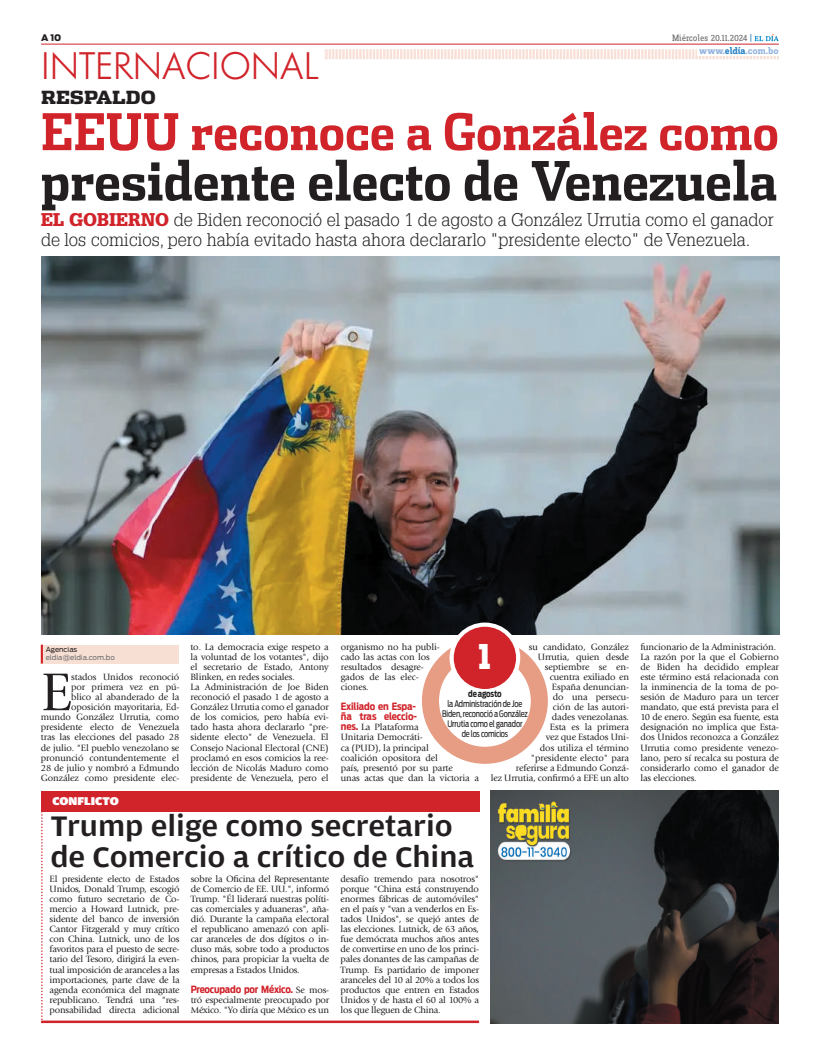
<style>
.page{position:relative;width:820px;height:1056px;background:#fff}
.page>*{position:absolute;margin:0;border:0;box-sizing:border-box;transform-origin:0 0}
.t1{font:55.4px "Giovanni";color:#231f20}
.t2{font:700 54px "Dispatch Cond";letter-spacing:-.005em;color:#231f20}
.t3{font:700 50.5px "Dispatch Cond";color:#d1232a}
.t4{font:35px "Cg Futura Maxi Lt";color:#d1232a}
.t5{font:900 34px "Dispatch";color:#fff;scale:.8 1}
.t6{font:500 30px/30.3px "Amplitude Wide";color:#231f20}
.t7{font:300 18px/20.2px "Glypha";color:#231f20}
.t8{font:900 18px "Dispatch";color:#231f20}
.t9{font:900 12px "Amplitude Wide";color:#fff}
.t10{font:700 10px/10.1px "Antenna Cond";letter-spacing:-.02em;color:#d1232a}
.t11{font:700 10px "Zine Slab Dis";color:#95b5de}
.t12{font:9.5px/10.1px "Giovanni";letter-spacing:-.01em;color:#231f20}
.t13{font:9.5px "Zine Slab Dis";color:#6c6d70}
.t14{font:9px/10px "Antenna Cond";letter-spacing:-.02em;color:#231f20;text-align:center;scale:.9 1}
.t15{font:700 9px "Antenna Cond";letter-spacing:-.025em;color:#231f20;scale:.9 1}
.t16{font:900 9px "Antenna";color:#231f20}
.t17{font:7px "Antenna";color:#6c6d70}
.t18{font:7px "Antenna";color:#231f20}
.s1{color:#2783c5}
.s2{font-weight:900;color:#d1232a}
.s3{font-family:"Antenna Cond";font-weight:700;font-size:10px;color:#d1232a}
.s4{font-family:"Giovanni";font-weight:400;font-size:9.5px;color:#231f20}
</style>
<div class="page">
<div style="left:41px;top:645px;width:138px;height:18px;background:#f8dfd3"></div>
<svg style="left:41px;top:645px;width:2px;height:18px"></svg>
<img style="left:41px;top:256px;width:737px;height:378px">
<div style="left:422px;top:638px;width:125px;height:126px;background:#e79c84;border-radius:50%"></div>
<div style="left:439px;top:655px;width:91px;height:92px;background:#fff;border-radius:50%"></div>
<div style="left:451px;top:625px;width:67px;height:66px;background:#d1232a;border-radius:50%"></div>
<div style="left:449px;top:623px;width:71px;height:70px;border:4px solid #fff;border-radius:50%"></div>
<svg style="left:324px;top:49px;width:454px;height:10px"></svg>
<hr style="left:41px;top:44px;width:737px;height:1px;background:#d1232a">
<div style="left:696px;top:46px;width:82px;height:9px;background:#fff"></div>
<svg style="left:754px;top:34px;width:24px;height:7px"></svg>
<div style="left:41px;top:791px;width:438px;height:20px;background:#d1232a"></div>
<svg style="left:41px;top:811px;width:2px;height:209px"></svg>
<img style="left:490px;top:791px;width:288px;height:232px">
<hr style="left:41px;top:1020px;width:438px;height:3px;background:#d1232a">
<p class="t16" style="left:41px;top:32px;width:22px">A 10</p>
<h3 class="t4" style="left:41px;top:45px;width:279px">INTERNACI ONAL</h3>
<h3 class="t8" style="left:41px;top:85px;width:116px">RESPALDO</h3>
<p class="t13" style="left:671px;top:34px;width:82px">Miércoles 20.11.2024 <span class="s1">|</span></p>
<p class="t11" style="left:699px;top:45px;width:81px">www.<span class="s1">eldía</span>.com.bo</p>
<h3 class="t3" style="left:41px;top:100px;width:739px">EEUU reconoce a González como</h3>
<h2 class="t2" style="left:41px;top:147px;width:737px">presidente electo de Venezuela</h2>
<h3 class="t7" style="left:41px;top:209px;width:733px"><span class="s2">EL GOBIERNO</span> de Biden reconoció el pasado 1 de agosto a González Urrutia como el ganador de los comicios, pero había evitado hasta ahora declararlo "presidente electo" de Venezuela.</h3>
<p class="t18" style="left:46px;top:646px;width:33px">Agencias</p>
<p class="t17" style="left:46px;top:654px;width:71px">eldia@eldia.com.bo</p>
<p class="t12" style="left:41px;top:672px;width:140px;text-align:right">stados Unidos reconoció<br>por primera vez en pú-<br>blico al abanderado de la oposición mayoritaria, Ed&shy;mundo González Urrutia, como presidente electo de Venezuela tras las elecciones del pasado 28 de julio. "El pueblo venezolano se pronunció contundentemente el<br>28 de julio y nombró a Edmundo<br>González como presidente elec-</p>
<h1 class="t1" style="left:41px;top:661px;width:32px">E</h1>
<p class="t9" style="left:52px;top:794px;width:68px">CONFLICTO</p>
<p class="t12" style="left:190px;top:642px;width:140px">to. La democracia exige respeto a la voluntad de los votantes", dijo el secretario de Estado, Antony<br>Blinken, en redes sociales.<br>La Administración de Joe Biden reconoció el pasado 1 de agosto a<br>González Urrutia como el ganador de los comicios, pero había evi&shy;tado hasta ahora declararlo "pre&shy;sidente electo" de Venezuela. El<br>Consejo Nacional Electoral (CNE) proclamó en esos comicios la ree&shy;lección de Nicolás Maduro como presidente de Venezuela, pero el</p>
<p class="t12" style="left:490px;top:642px;width:140px;text-align:right">su candidato, González<br>Urrutia, quien desde<br>septiembre se en-<br>cuentra exiliado en<br>España denuncian-<br>do una persecu-<br>ción de las autori-<br>dades venezolanas.<br>Esta es la primera<br>vez que Estados Uni-<br>dos utiliza el término<br>"presidente electo" para<br>referirse a Edmundo Gonzá-<br>lez Urrutia, confirmó a EFE un alto</p>
<p class="t12" style="left:340px;top:642px;width:100px">organismo no ha publi&shy;cado las actas con los resultados desagre&shy;gados de las elec&shy;ciones.</p>
<p class="t10" style="left:340px;top:701px;width:77px">Exiliado en Espa&shy;ña tras eleccio-</p>
<p class="t12" style="left:340px;top:722px;width:140px"><span class="s3">nes.</span> La Plataforma<br>Unitaria Democráti-<br>ca (PUD), la principal<br>coalición opositora del<br>país, presentó por su parte<br>unas actas que dan la victoria a</p>
<h3 class="t5" style="left:478px;top:632px;width:18px">1</h3>
<p class="t15" style="left:468px;top:688px;width:39px">de agosto</p>
<p class="t14" style="left:442px;top:699px;width:97px">la Administración de Joe<br>Biden, reconoció a González<br>Urrutia como el ganador<br>de los comicios</p>
<h3 class="t6" style="left:50px;top:812px;width:425px">Trump elige como secretario de Comercio a crítico de China</h3>
<p class="t12" style="left:50px;top:874px;width:131px;text-align:justify">El presidente electo de Estados Unidos, Donald Trump, escogió como futuro secretario de Co&shy;mercio a Howard Lutnick, pre&shy;sidente del banco de inversión Cantor Fitzgerald y muy crítico con China. Lutnick, uno de los favoritos para el puesto de secre&shy;tario del Tesoro, dirigirá la even&shy;tual imposición de aranceles a las importaciones, parte clave de la agenda económica del magnate republicano. Tendrá una "res&shy;ponsabilidad directa adicional</p>
<p class="t12" style="left:191px;top:874px;width:140px;text-align:justify">sobre la Oficina del Representante de Comercio de EE. UU.", informó Trump. "Él liderará nuestras políti&shy;cas comerciales y aduaneras", aña&shy;dió. Durante la campaña electoral el republicano amenazó con apli&shy;car aranceles de dos dígitos o in&shy;cluso más, sobre todo a productos chinos, para propiciar la vuelta de empresas a Estados Unidos.</p>
<p class="t10" style="left:191px;top:984px;width:140px">Preocupado por México. <span class="s4">Se mos-</span></p>
<p class="t12" style="left:191px;top:995px;width:140px">tró especialmente preocupado por<br>México. "Yo diría que México es un</p>
<p class="t12" style="left:340px;top:874px;width:140px;text-align:justify">desafío tremendo para nosotros" porque "China está construyendo enormes fábricas de automóviles" en el país y "van a venderlos en Es&shy;tados Unidos", se quejó antes de las elecciones. Lutnick, de 63 años, fue demócrata muchos años antes de convertirse en uno de los princi&shy;pales donantes de las campañas de Trump. Es partidario de imponer aranceles del 10 al 20% a todos los productos que entren en Estados Unidos y de hasta el 60 al 100% a los que lleguen de China.</p>
<p class="t12" style="left:640px;top:642px;width:140px">funcionario de la Administración.<br>La razón por la que el Gobierno de Biden ha decidido emplear este término está relacionada con la inminencia de la toma de po&shy;sesión de Maduro para un tercer mandato, que está prevista para el<br>10 de enero. Según esa fuente, esta designación no implica que Esta&shy;dos Unidos reconozca a González<br>Urrutia como presidente venezo&shy;lano, pero sí recalca su postura de considerarlo como el ganador de las elecciones.</p>
</div>
